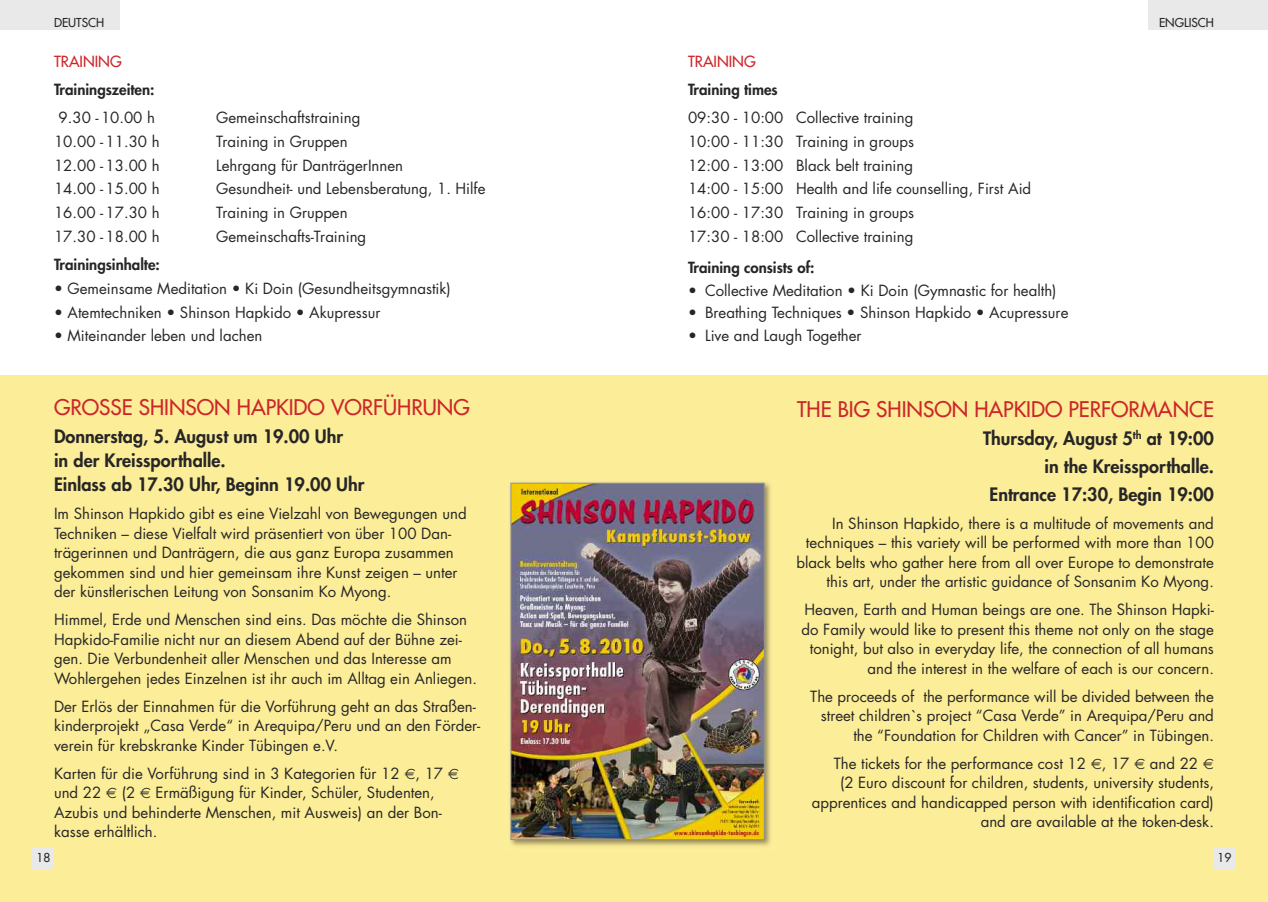
<style>
.page{position:relative;width:1268px;height:902px;background:#fff}
.page>*{position:absolute;margin:0;border:0;box-sizing:border-box;transform-origin:0 0}
.t1{font:21px "Futura";color:#cc262b}
.t2{font:800 18px/24px "Futura";color:#272627}
.t3{font:15px/19.5px "Futura";color:#272627}
.t4{font:800 15px "Futura";color:#272627}
.t5{font:15px "Futura";color:#cc262b}
.t6{font:12px "Futura";color:#272627}
</style>
<div class="page">
<div style="left:633px;top:375px;width:634px;height:526px;background:#fced98"></div>
<div style="left:0;top:375px;width:634px;height:526px;background:#fced98"></div>
<div style="left:1213px;top:847px;width:21px;height:22px;background:#e9e9e9"></div>
<div style="left:1148px;top:0;width:119px;height:30px;background:#e9e9e9"></div>
<div style="left:33px;top:847px;width:21px;height:22px;background:#e9e9e9"></div>
<div style="left:0;top:0;width:119px;height:30px;background:#e9e9e9"></div>
<img style="left:510px;top:482px;width:260px;height:364px">
<img style="left:512px;top:485px;width:250px;height:352px">
<div style="left:510px;top:483px;width:254px;height:356px;border:1px solid #939393"></div>
<p class="t6" style="left:54px;top:16px;width:52px">DEUTSCH</p>
<p class="t5" style="left:54px;top:54px;width:69px">TRAINING</p>
<p class="t4" style="left:54px;top:82px;width:102px">Trainingszeiten:</p>
<p class="t3" style="left:59px;top:109px;width:98px">9.30 - 10.00 h</p>
<p class="t3" style="left:216px;top:109px;width:146px">Gemeinschaftstraining</p>
<p class="t3" style="left:54px;top:133px;width:107px">10.00 - 11.30 h</p>
<p class="t3" style="left:216px;top:133px;width:133px">Training in Gruppen</p>
<p class="t3" style="left:54px;top:157px;width:107px">12.00 - 13.00 h</p>
<p class="t3" style="left:216px;top:157px;width:188px">Lehrgang für DanträgerInnen</p>
<p class="t3" style="left:54px;top:180px;width:107px">14.00 - 15.00 h</p>
<p class="t3" style="left:216px;top:180px;width:271px">Gesundheit- und Lebensberatung, 1. Hilfe</p>
<p class="t3" style="left:54px;top:204px;width:107px">16.00 - 17.30 h</p>
<p class="t3" style="left:216px;top:204px;width:133px">Training in Gruppen</p>
<p class="t3" style="left:54px;top:228px;width:107px">17.30 - 18.00 h</p>
<p class="t3" style="left:216px;top:228px;width:152px">Gemeinschafts-Training</p>
<p class="t4" style="left:54px;top:257px;width:107px">Trainingsinhalte:</p>
<p class="t3" style="left:54px;top:280px;width:398px">• Gemeinsame Meditation • Ki Doin (Gesundheitsgymnastik)</p>
<p class="t3" style="left:54px;top:303px;width:328px">• Atemtechniken • Shinson Hapkido • Akupressur</p>
<p class="t3" style="left:54px;top:327px;width:210px">• Miteinander leben und lachen</p>
<h1 class="t1" style="left:54px;top:396px;width:417px">GROSSE SHINSON HAPKIDO VORFÜHRUNG</h1>
<p class="t2" style="left:54px;top:426px;width:312px">Donnerstag, 5. August um 19.00 Uhr<br>in der Kreissporthalle.<br>Einlass ab 17.30 Uhr, Beginn 19.00 Uhr</p>
<p class="t3" style="left:54px;top:505px;width:414px">Im Shinson Hapkido gibt es eine Vielzahl von Bewegungen und Techniken – diese Vielfalt wird präsentiert von über 100 Dan&shy;trägerinnen und Danträgern, die aus ganz Europa zusammen gekommen sind und hier gemeinsam ihre Kunst zeigen – unter der künstlerischen Leitung von Sonsanim Ko Myong.</p>
<p class="t3" style="left:54px;top:611px;width:424px">Himmel, Erde und Menschen sind eins. Das möchte die Shinson Hapkido-Familie nicht nur an diesem Abend auf der Bühne zei&shy;gen. Die Verbundenheit aller Menschen und das Interesse am Wohlergehen jedes Einzelnen ist ihr auch im Alltag ein Anliegen.</p>
<p class="t3" style="left:54px;top:697px;width:427px">Der Erlös der Einnahmen für die Vorführung geht an das Straßen&shy;kinderprojekt „Casa Verde“ in Arequipa/Peru und an den Förder&shy;verein für krebskranke Kinder Tübingen e.V.</p>
<p class="t3" style="left:54px;top:764px;width:390px">Karten für die Vorführung sind in 3 Kategorien für 12 , 17 und 22</p>
<p class="t3" style="left:54px;top:784px;width:389px;text-indent:102px">Ermäßigung für Kinder, Schüler, Studenten,<br>Azubis und behinderte Menschen, mit Ausweis) an der Bon&shy;kasse erhältlich.</p>
<p class="t3" style="left:122px;top:784px;width:15px">(2</p>
<p class="t6" style="left:36px;top:851px;width:15px">18</p>
<p class="t5" style="left:688px;top:54px;width:69px">TRAINING</p>
<p class="t4" style="left:688px;top:82px;width:91px">Training times</p>
<p class="t3" style="left:688px;top:107px;width:344px;line-height:23.7px">09:30 - 10:00 Collective training<br>10:00 - 11:30 Training in groups<br>12:00 - 13:00 Black belt training<br>14:00 - 15:00 Health and life counselling, First Aid 16:00 - 17:30 Training in groups<br>17:30 - 18:00 Collective training</p>
<p class="t4" style="left:688px;top:260px;width:128px">Training consists of:</p>
<p class="t3" style="left:688px;top:282px;width:370px">• Collective Meditation • Ki Doin (Gymnastic for health)</p>
<p class="t3" style="left:688px;top:304px;width:382px">• Breathing Techniques • Shinson Hapkido • Acupressure</p>
<p class="t3" style="left:688px;top:327px;width:175px">• Live and Laugh Together</p>
<p class="t6" style="left:1158px;top:16px;width:56px">ENGLISCH</p>
<h1 class="t1" style="left:796px;top:398px;width:418px">THE BIG SHINSON HAPKIDO PERFORMANCE</h1>
<p class="t2" style="left:982px;top:425px;width:232px;line-height:28px;text-align:right">Thursday, August 5<sup>th</sup> at 19:00 in the Kreissporthalle.<br>Entrance 17:30, Begin 19:00</p>
<p class="t3" style="left:796px;top:514px;width:419px;text-align:right">In Shinson Hapkido, there is a multitude of movements and techniques – this variety will be performed with more than 100 black belts who gather here from all over Europe to demonstrate this art, under the artistic guidance of Sonsanim Ko Myong.</p>
<p class="t3" style="left:801px;top:601px;width:414px;text-align:right">Heaven, Earth and Human beings are one. The Shinson Hapki&shy;do Family would like to present this theme not only on the stage tonight, but also in everyday life, the connection of all humans and the interest in the welfare of each is our concern.</p>
<p class="t3" style="left:810px;top:687px;width:405px;text-align:right">The proceeds of the performance will be divided between the street children`s project “Casa Verde” in Arequipa/Peru and the “Foundation for Children with Cancer” in Tübingen.</p>
<p class="t3" style="left:833px;top:754px;width:297px">The tickets for the performance cost 12 , 17</p>
<p class="t3" style="left:1149px;top:754px;width:50px">and 22</p>
<p class="t3" style="left:839px;top:774px;width:375px">(2 Euro discount for children, students, university students,</p>
<p class="t3" style="left:811px;top:793px;width:403px">apprentices and handicapped person with identification card)</p>
<p class="t3" style="left:980px;top:813px;width:235px">and are available at the token-desk.</p>
<p class="t6" style="left:1217px;top:851px;width:15px">19</p>
</div>
